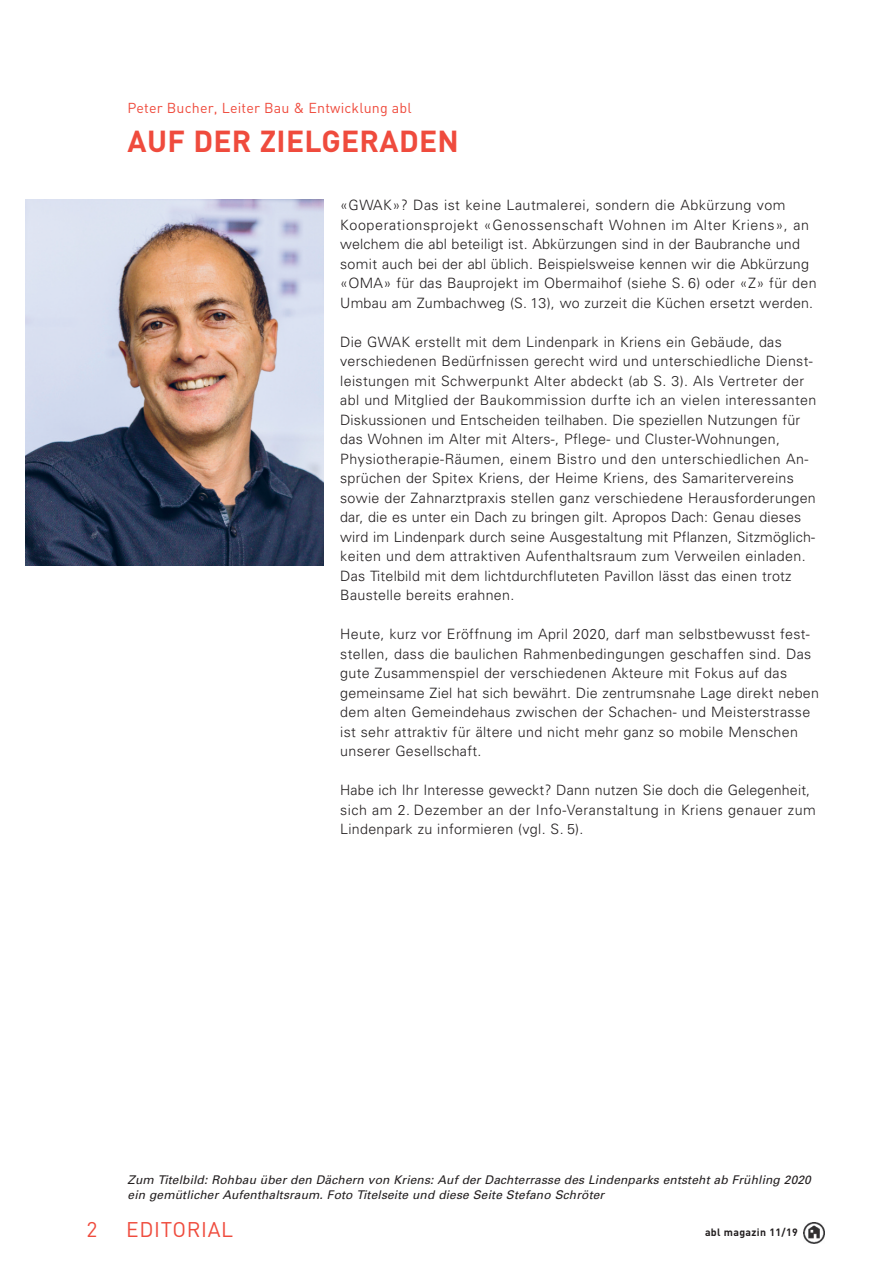
<style>
.page{position:relative;width:893px;height:1263px;background:#fff}
.page>*{position:absolute;margin:0;border:0;box-sizing:border-box;transform-origin:0 0}
.t1{font:700 30px "DIN";letter-spacing:.01em;color:#ef4b3d}
.t2{font:21px "DIN";letter-spacing:.03em;color:#ef4b3d}
.t3{font:300 14.25px/19.5px "Univers";letter-spacing:.02em;color:#231f20}
.t4{font:14.25px "DIN";letter-spacing:.01em;color:#ef4b3d}
.t5{font:italic 12px/15px "Univers";letter-spacing:.01em;color:#231f20}
.t6{font:700 10.5px "DIN";letter-spacing:.035em;color:#231f20}
</style>
<div class="page">
<img style="left:804px;top:1222px;width:21px;height:21px">
<img style="left:26px;top:200px;width:297px;height:366px">
<p class="t4" style="left:128px;top:100px;width:286px">Peter Bucher, Leiter Bau &amp; Entwicklung abl</p>
<h1 class="t1" style="left:128px;top:124px;width:333px">AUF DER ZIELGERADEN</h1>
<p class="t3" style="left:340px;top:196px;width:478px">«GWAK»? Das ist keine Lautmalerei, sondern die Abkürzung vom Kooperationsprojekt «Genossenschaft Wohnen im Alter Kriens», an welchem die abl beteiligt ist. Abkürzungen sind in der Baubranche und somit auch bei der abl üblich. Beispielsweise kennen wir die Abkürzung «OMA» für das Bauprojekt im Obermaihof (siehe S. 6) oder «Z» für den Umbau am Zumbachweg (S. 13), wo zurzeit die Küchen ersetzt werden.</p>
<p class="t3" style="left:340px;top:333px;width:478px">Die GWAK erstellt mit dem Lindenpark in Kriens ein Gebäude, das verschiedenen Bedürfnissen gerecht wird und unterschiedliche Dienst&shy;leistungen mit Schwerpunkt Alter abdeckt (ab S. 3). Als Vertreter der abl und Mitglied der Baukommission durfte ich an vielen interessanten Diskussionen und Entscheiden teilhaben. Die speziellen Nutzungen für das Wohnen im Alter mit Alters-, Pflege- und Cluster-Wohnungen, Physiotherapie-Räumen, einem Bistro und den unterschiedlichen An&shy;sprüchen der Spitex Kriens, der Heime Kriens, des Samaritervereins sowie der Zahnarztpraxis stellen ganz verschiedene Herausforderungen dar, die es unter ein Dach zu bringen gilt. Apropos Dach: Genau dieses wird im Lindenpark durch seine Ausgestaltung mit Pflanzen, Sitzmöglich&shy;keiten und dem attraktiven Aufenthaltsraum zum Verweilen einladen.<br>Das Titelbild mit dem lichtdurchfluteten Pavillon lässt das einen trotz Baustelle bereits erahnen.</p>
<p class="t3" style="left:340px;top:625px;width:480px">Heute, kurz vor Eröffnung im April 2020, darf man selbstbewusst fest&shy;stellen, dass die baulichen Rahmenbedingungen geschaffen sind. Das gute Zusammenspiel der verschiedenen Akteure mit Fokus auf das gemeinsame Ziel hat sich bewährt. Die zentrumsnahe Lage direkt neben dem alten Gemeindehaus zwischen der Schachen- und Meisterstrasse ist sehr attraktiv für ältere und nicht mehr ganz so mobile Menschen unserer Gesellschaft.</p>
<p class="t3" style="left:340px;top:781px;width:477px">Habe ich Ihr Interesse geweckt? Dann nutzen Sie doch die Gelegenheit, sich am 2. Dezember an der Info-Veranstaltung in Kriens genauer zum<br>Lindenpark zu informieren (vgl. S. 5).</p>
<p class="t5" style="left:128px;top:1173px;width:685px">Zum Titelbild: Rohbau über den Dächern von Kriens: Auf der Dachterrasse des Lindenparks entsteht ab Frühling 2020 ein gemütlicher Aufenthaltsraum. Foto Titelseite und diese Seite Stefano Schröter</p>
<h2 class="t2" style="left:87px;top:1218px;width:12px">2</h2>
<h2 class="t2" style="left:126px;top:1217px;width:109px">EDITORIAL</h2>
<p class="t6" style="left:705px;top:1226px;width:94px">abl magazin 11/19</p>
</div>
